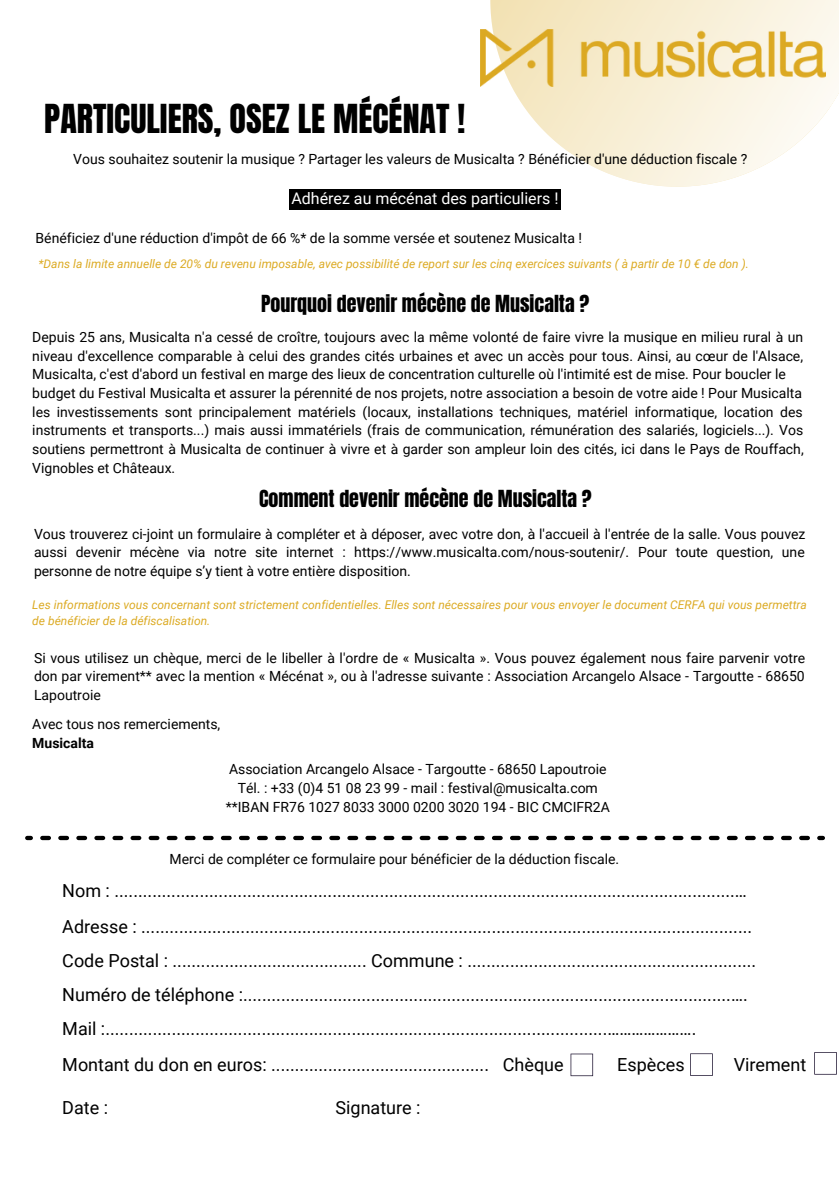
<style>
.page{position:relative;width:839px;height:1191px;background:#fff}
.page>*{position:absolute;margin:0;border:0;box-sizing:border-box;transform-origin:0 0}
.t1{font:34px "Anton";color:#000}
.t2{font:20px "Anton";color:#000}
.t3{font:18px/35.8px "Roboto";color:#000}
.t4{font:16px "Roboto";color:#fff}
.t5{font:14px/18.6px "Roboto";color:#000;text-align:justify}
.t6{font:700 14px "Roboto";color:#000}
.t7{font:italic 12px/16px "Roboto";color:#dcaa23}
</style>
<div class="page">
<svg style="left:480px;top:0;width:358px;height:210px"></svg>
<img style="left:480px;top:30px;width:345px;height:57px">
<svg style="left:25px;top:836px;width:800px;height:4px"></svg>
<svg style="left:570px;top:1054px;width:23px;height:22px"></svg>
<div style="left:289px;top:189px;width:271px;height:21px;background:#000"></div>
<svg style="left:690px;top:1053px;width:22px;height:23px"></svg>
<svg style="left:814px;top:1052px;width:22px;height:23px"></svg>
<h1 class="t1" style="left:44px;top:94px;width:422px">PARTICULIERS, OSEZ LE MÉCÉNAT !</h1>
<p class="t5" style="left:73px;top:150px;width:675px">Vous souhaitez soutenir la musique ? Partager les valeurs de Musicalta ? Bénéficier d'une déduction fiscale ?</p>
<p class="t4" style="left:291px;top:190px;width:268px">Adhérez au mécénat des particuliers !</p>
<p class="t5" style="left:36px;top:229px;width:548px">Bénéficiez d'une réduction d'impôt de 66 %* de la somme versée et soutenez Musicalta !</p>
<p class="t7" style="left:39px;top:256px;width:711px">*Dans la limite annuelle de 20% du revenu imposable, avec possibilité de report sur les cinq exercices suivants ( à partir de 10 € de don ).</p>
<h2 class="t2" style="left:261px;top:289px;width:329px">Pourquoi devenir mécène de Musicalta ?</h2>
<p class="t5" style="left:32px;top:328px;width:772px;text-align:left">Depuis 25 ans, Musicalta n'a cessé de croître, toujours avec la même volonté de faire vivre la musique en milieu rural à un niveau d'excellence comparable à celui des grandes cités urbaines et avec un accès pour tous. Ainsi, au cœur de l'Alsace, Musicalta, c'est d'abord un festival en marge des lieux de concentration culturelle où l'intimité est de mise. Pour boucler le budget du Festival Musicalta et assurer la pérennité de nos projets, notre association a besoin de votre aide ! Pour Musicalta les investissements sont principalement matériels (locaux, installations techniques, matériel informatique, location des instruments et transports...) mais aussi immatériels (frais de communication, rémunération des salariés, logiciels...). Vos soutiens permettront à Musicalta de continuer à vivre et à garder son ampleur loin des cités, ici dans le Pays de Rouffach, Vignobles et Châteaux.</p>
<h2 class="t2" style="left:259px;top:484px;width:334px">Comment devenir mécène de Musicalta ?</h2>
<p class="t5" style="left:34px;top:525px;width:773px">Vous trouverez ci-joint un formulaire à compléter et à déposer, avec votre don, à l'accueil à l'entrée de la salle. Vous pouvez aussi devenir mécène via notre site internet : https://www.musicalta.com/nous-soutenir/. Pour toute question, une personne de notre équipe s’y tient à votre entière disposition.</p>
<p class="t7" style="left:32px;top:597px;width:776px">Les informations vous concernant sont strictement confidentielles. Elles sont nécessaires pour vous envoyer le document CERFA qui vous permettra de bénéficier de la défiscalisation.</p>
<p class="t5" style="left:34px;top:649px;width:772px">Si vous utilisez un chèque, merci de le libeller à l'ordre de « Musicalta ». Vous pouvez également nous faire parvenir votre don par virement** avec la mention « Mécénat », ou à l'adresse suivante : Association Arcangelo Alsace - Targoutte - 68650<br>Lapoutroie</p>
<p class="t5" style="left:32px;top:715px;width:189px">Avec tous nos remerciements,</p>
<p class="t6" style="left:32px;top:735px;width:63px">Musicalta</p>
<p class="t5" style="left:226px;top:760px;width:385px;text-align:center">Association Arcangelo Alsace - Targoutte - 68650 Lapoutroie<br>Tél. : +33 (0)4 51 08 23 99 - mail : festival@musicalta.com **IBAN FR76 1027 8033 3000 0200 3020 194 - BIC CMCIFR2A</p>
<p class="t5" style="left:169px;top:850px;width:451px">Merci de compléter ce formulaire pour bénéficier de la déduction fiscale.</p>
<p class="t3" style="left:62px;top:873px;width:691px">Nom : ...................................................................................................................................…<br>Adresse : .................................................................................................................................</p>
<p class="t3" style="left:62px;top:943px;width:695px">Code Postal : ......................................... Commune : .............................................................</p>
<p class="t3" style="left:62px;top:978px;width:687px;line-height:34.2px">Numéro de téléphone :.......................................................................................................….<br>Mail :..........................................................................................................………………….</p>
<p class="t3" style="left:62px;top:1047px;width:503px">Montant du don en euros: .............................................. Chèque</p>
<p class="t3" style="left:617px;top:1047px;width:69px">Espèces</p>
<p class="t3" style="left:733px;top:1047px;width:74px">Virement</p>
<p class="t3" style="left:62px;top:1090px;width:47px">Date :</p>
<p class="t3" style="left:335px;top:1090px;width:87px">Signature :</p>
</div>
